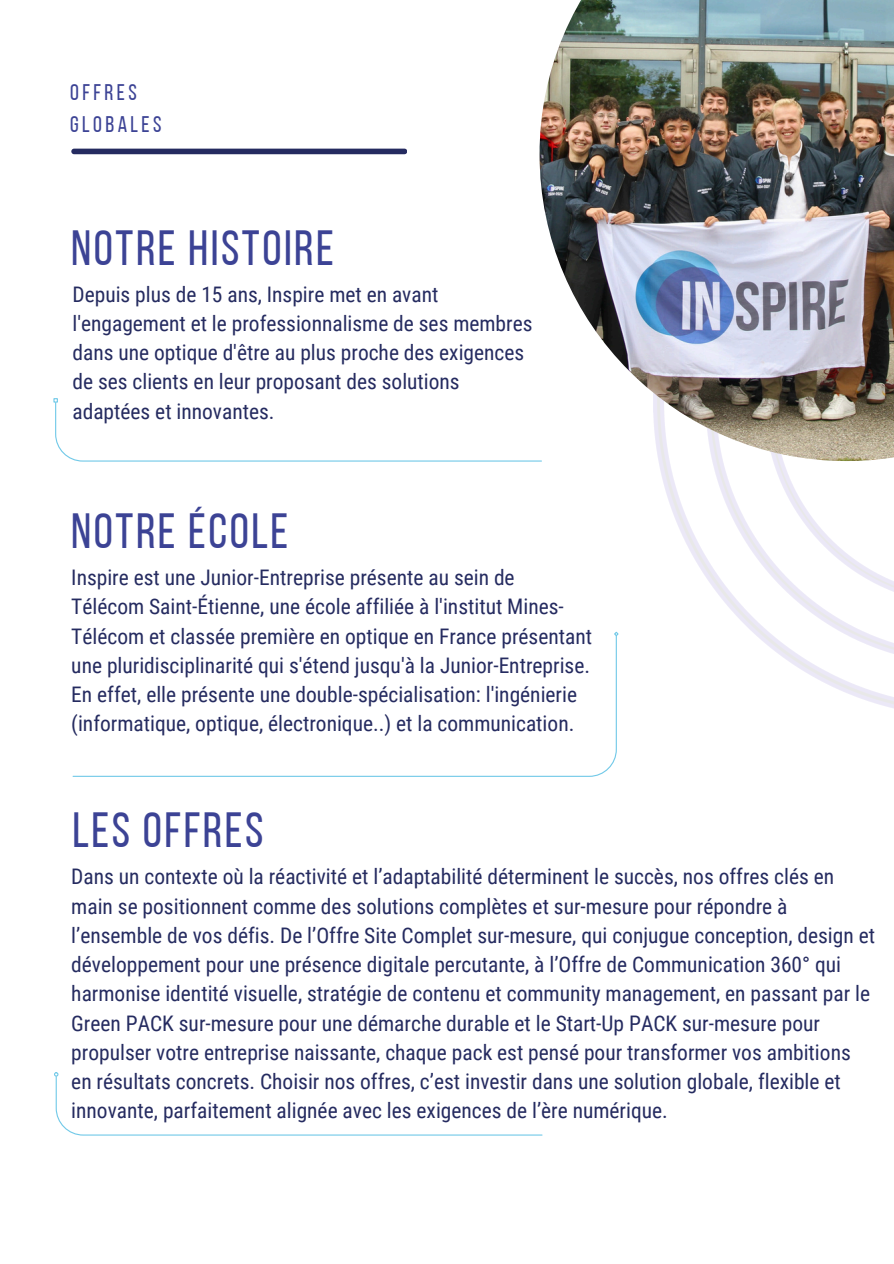
<style>
.page{position:relative;width:894px;height:1264px;background:#fff}
.page>*{position:absolute;margin:0;border:0;box-sizing:border-box;transform-origin:0 0}
.t1{font:49.35px "Bebas Neue";letter-spacing:.05em;color:#3c4395}
.t2{font:22.5px/31.5px "Bebas Neue";letter-spacing:.15em;color:#3c4395}
.t3{font:21.45px/29.2px "Roboto Condensed";color:#252b60}
</style>
<div class="page">
<img style="left:659px;top:461px;width:234px;height:247px">
<img style="left:539px;top:0;width:354px;height:461px">
<div style="left:71px;top:149px;width:336px;height:5px;background:#252b60;border-radius:3px"></div>
<svg style="left:53px;top:398px;width:489px;height:64px"></svg>
<svg style="left:72px;top:637px;width:545px;height:140px"></svg>
<svg style="left:614px;top:631px;width:5px;height:6px"></svg>
<svg style="left:54px;top:1072px;width:489px;height:64px"></svg>
<p class="t2" style="left:70px;top:79px;width:93px">OFFRES<br>GLOBALES</p>
<h2 class="t1" style="left:71px;top:228px;width:264px">NOTRE HISTOIRE</h2>
<p class="t3" style="left:72px;top:280px;width:461px">Depuis plus de 15 ans, Inspire met en avant l'engagement et le professionnalisme de ses membres dans une optique d'être au plus proche des exigences de ses clients en leur proposant des solutions adaptées et innovantes.</p>
<h1 class="t1" style="left:71px;top:511px;width:218px">NOTRE ÉCOLE</h1>
<p class="t3" style="left:71px;top:563px;width:445px">Inspire est une Junior-Entreprise présente au sein de</p>
<p class="t3" style="left:71px;top:592px;width:522px">Télécom Saint-Étienne, une école affiliée à l'institut Mines-<br>Télécom et classée première en optique en France présentant une pluridisciplinarité qui s'étend jusqu'à la Junior-Entreprise.</p>
<h1 class="t3" style="left:71px;top:680px;width:507px">En effet, elle présente une double-spécialisation: l'ingénierie (informatique, optique, électronique..) et la communication.</h1>
<p class="t1" style="left:72px;top:810px;width:192px">LES OFFRES</p>
<p class="t3" style="left:71px;top:862px;width:805px">Dans un contexte où la réactivité et l’adaptabilité déterminent le succès, nos offres clés en main se positionnent comme des solutions complètes et sur-mesure pour répondre à l’ensemble de vos défis. De l’Offre Site Complet sur-mesure, qui conjugue conception, design et développement pour une présence digitale percutante, à l’Offre de Communication 360° qui harmonise identité visuelle, stratégie de contenu et community management, en passant par le Green PACK sur-mesure pour une démarche durable et le Start-Up PACK sur-mesure pour propulser votre entreprise naissante, chaque pack est pensé pour transformer vos ambitions en résultats concrets. Choisir nos offres, c’est investir dans une solution globale, flexible et innovante, parfaitement alignée avec les exigences de l’ère numérique.</p>
</div>
